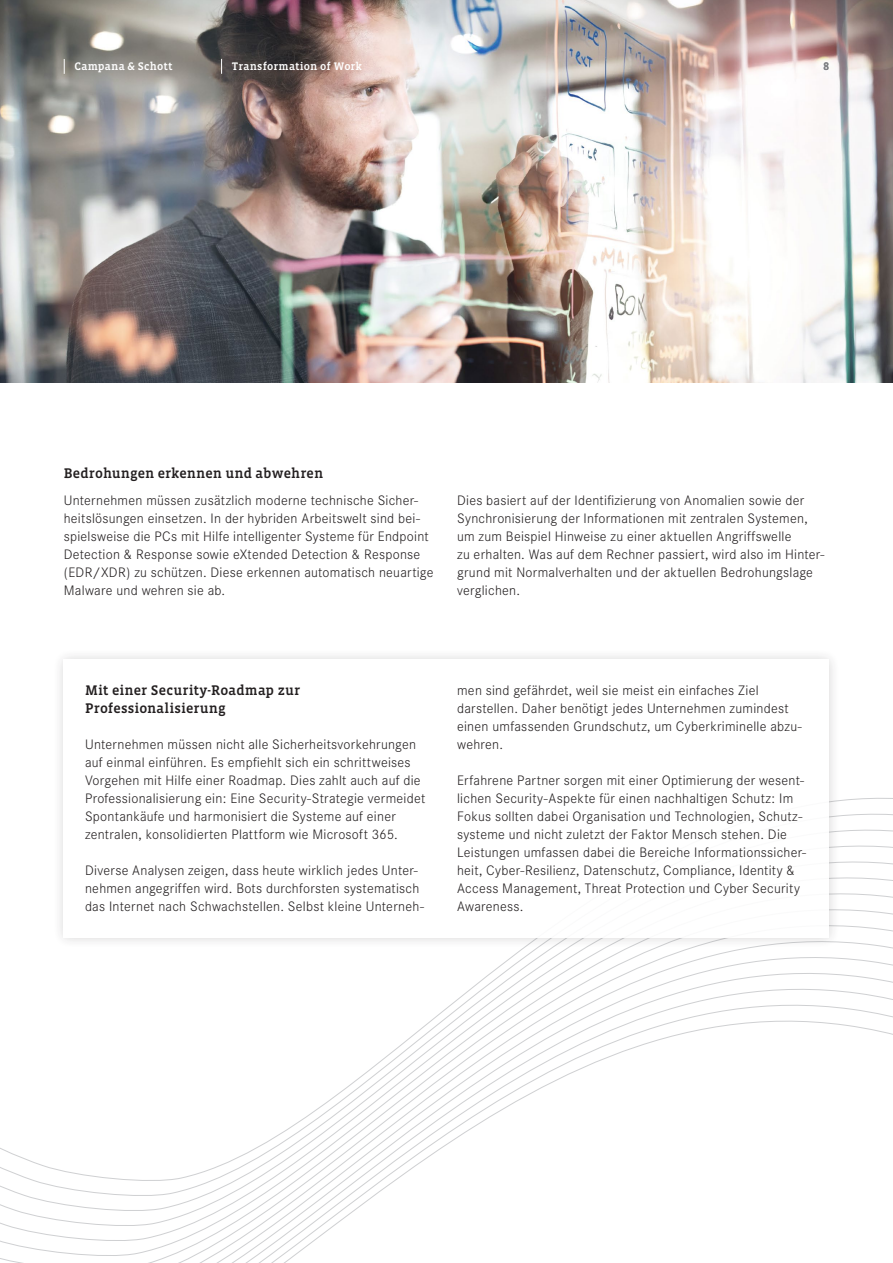
<style>
.page{position:relative;width:893px;height:1263px;background:#fff}
.page>*{position:absolute;margin:0;border:0;box-sizing:border-box;transform-origin:0 0}
._07_Copytext_Corpora{font:300 14.25px/18px "Corporate S";letter-spacing:.015em;color:#231f20}
._05_Zwischenheadline{font:500 14.25px/18px "Vista Slab OT";letter-spacing:.01em;color:#231f20}
._01_Spitzzeile_Vista{font:500 11.25px "Vista Slab OT";letter-spacing:.02em;color:#fff}
._02_Seitenzahl_Vista{font:500 11.25px "Vista Slab OT";color:#808285}
</style>
<div class="page">
<svg style="left:0;top:798px;width:893px;height:465px"></svg>
<img style="left:0;top:0;width:893px;height:383px">
<svg style="left:221px;top:59px;width:1px;height:15px"></svg>
<svg style="left:64px;top:59px;width:1px;height:15px"></svg>
<div style="left:52px;top:647px;width:789px;height:302px;background:#231f20;opacity:.2"></div>
<div style="left:64px;top:659px;width:765px;height:279px;background:#fff"></div>
<p class="_01_Spitzzeile_Vista" style="left:74px;top:61px;width:100px">Campana &amp; Schott</p>
<p class="_01_Spitzzeile_Vista" style="left:232px;top:61px;width:132px">Transformation of Work</p>
<p class="_02_Seitenzahl_Vista" style="left:824px;top:61px;width:7px">8</p>
<p class="_05_Zwischenheadline" style="left:64px;top:465px;width:261px">Bedrohungen erkennen und abwehren</p>
<p class="_07_Copytext_Corpora" style="left:64px;top:492px;width:371px">Unternehmen müssen zusätzlich moderne technische Sicher&shy;heitslösungen einsetzen. In der hybriden Arbeitswelt sind bei&shy;spielsweise die PCs mit Hilfe intelligenter Systeme für Endpoint Detection &amp; Response sowie eXtended Detection &amp; Response (EDR/XDR) zu schützen. Diese erkennen automatisch neuartige Malware und wehren sie ab.</p>
<p class="_07_Copytext_Corpora" style="left:457px;top:492px;width:369px">Dies basiert auf der Identifizierung von Anomalien sowie der Synchronisierung der Informationen mit zentralen Systemen, um zum Beispiel Hinweise zu einer aktuellen Angriffswelle<br>zu erhalten. Was auf dem Rechner passiert, wird also im Hinter&shy;grund mit Normalverhalten und der aktuellen Bedrohungslage verglichen.</p>
<p class="_05_Zwischenheadline" style="left:85px;top:681px;width:217px">Mit einer Security-Roadmap zur<br>Professionalisierung</p>
<p class="_07_Copytext_Corpora" style="left:85px;top:735px;width:342px">Unternehmen müssen nicht alle Sicherheitsvorkehrungen auf einmal einführen. Es empfiehlt sich ein schrittweises Vorgehen mit Hilfe einer Roadmap. Dies zahlt auch auf die Professionalisierung ein: Eine Security-Strategie vermeidet Spontankäufe und harmonisiert die Systeme auf einer zentralen, konsolidierten Plattform wie Microsoft 365.</p>
<p class="_07_Copytext_Corpora" style="left:85px;top:861px;width:341px">Diverse Analysen zeigen, dass heute wirklich jedes Unter&shy;nehmen angegriffen wird. Bots durchforsten systematisch das Internet nach Schwachstellen. Selbst kleine Unterneh-</p>
<p class="_07_Copytext_Corpora" style="left:457px;top:681px;width:346px">men sind gefährdet, weil sie meist ein einfaches Ziel darstellen. Daher benötigt jedes Unternehmen zumindest einen umfassenden Grundschutz, um Cyberkriminelle abzu&shy;wehren.</p>
<p class="_07_Copytext_Corpora" style="left:457px;top:771px;width:351px">Erfahrene Partner sorgen mit einer Optimierung der wesent&shy;lichen Security-Aspekte für einen nachhaltigen Schutz: Im Fokus sollten dabei Organisation und Technologien, Schutz&shy;systeme und nicht zuletzt der Faktor Mensch stehen. Die Leistungen umfassen dabei die Bereiche Informationssicher&shy;heit, Cyber-Resilienz, Datenschutz, Compliance, Identity &amp; Access Management, Threat Protection und Cyber Security Awareness.</p>
</div>
